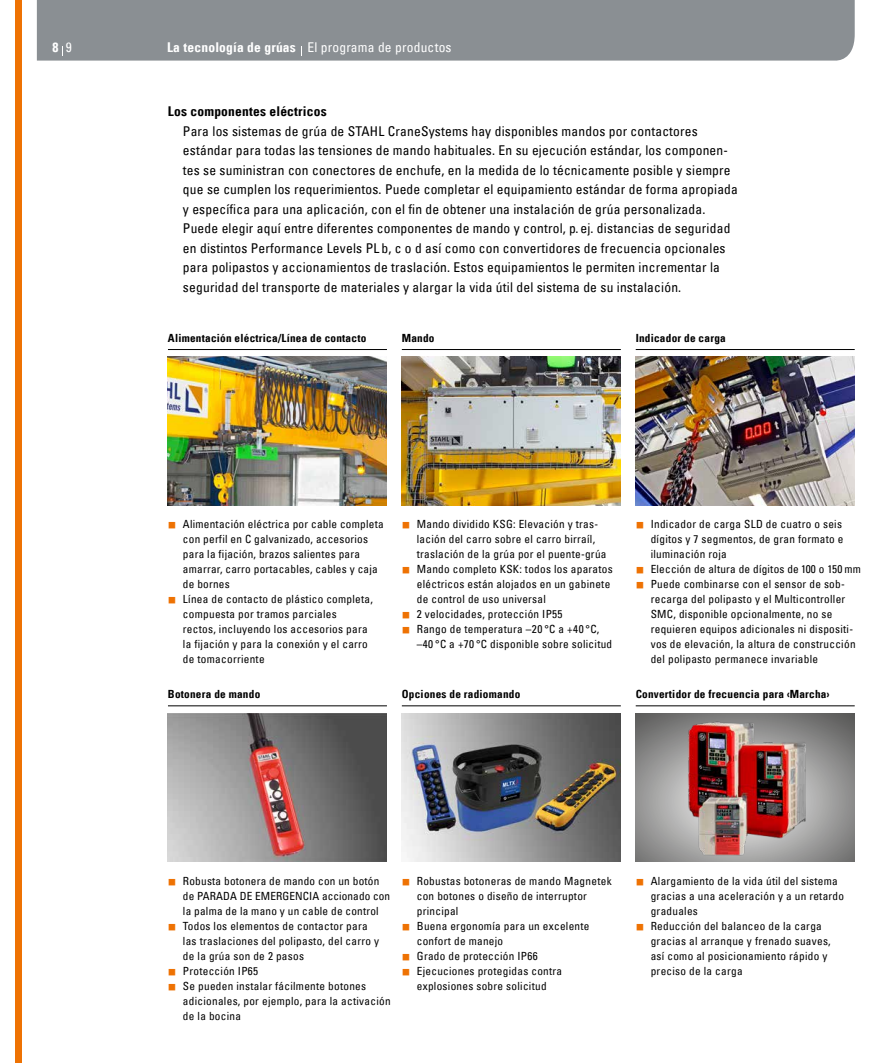
<style>
.page{position:relative;width:893px;height:1063px;background:#fff}
.page>*{position:absolute;margin:0;border:0;box-sizing:border-box;transform-origin:0 0}
.t1{font:condensed 13.5px/19.5px "Univers Com 57";letter-spacing:.015em;color:#000}
.t2{font:condensed 13.5px "Univers Com 57";letter-spacing:.015em;color:#fff}
.t3{font:13.5px "Univers Com 67 Bold Cond";letter-spacing:.015em;color:#000}
.t4{font:13.5px "Univers Com 67 Bold Cond";color:#fff}
.t5{font:condensed 11.25px/15px "Univers Com 57";letter-spacing:.025em;color:#000}
.t6{font:11.25px "Univers Com 67 Bold Cond";letter-spacing:.02em;color:#000}
.s1{font-family:"Univers Com 57";font-stretch:condensed}
.s2{font-family:"Univers Com 67 Bold Cond";font-stretch:normal}
</style>
<div class="page">
<div style="left:37px;top:0;width:818px;height:61px;background:#8a8f93"></div>
<div style="left:15px;top:0;width:6px;height:1063px;background:#ee7203"></div>
<img style="left:168px;top:713px;width:219px;height:149px">
<hr style="left:168px;top:349px;width:219px;height:1px;background:#000">
<hr style="left:168px;top:705px;width:219px;height:1px;background:#000">
<hr style="left:402px;top:349px;width:219px;height:1px;background:#000">
<hr style="left:636px;top:349px;width:219px;height:1px;background:#000">
<hr style="left:402px;top:705px;width:219px;height:1px;background:#000">
<img style="left:636px;top:357px;width:219px;height:148px">
<svg style="left:636px;top:713px;width:219px;height:149px;background:#8f8f8e"></svg>
<hr style="left:636px;top:705px;width:219px;height:1px;background:#000">
<img style="left:682px;top:715px;width:131px;height:147px">
<img style="left:402px;top:357px;width:219px;height:148px">
<img style="left:168px;top:357px;width:219px;height:148px">
<img style="left:402px;top:713px;width:219px;height:149px">
<p class="t4" style="left:52px;top:39px;width:21px">8 <span class="s1">9</span></p>
<p class="t2" style="left:167px;top:39px;width:286px"><span class="s2">La tecnología de grúas</span> El programa de productos</p>
<p class="t3" style="left:168px;top:103px;width:160px">Los componentes eléctricos</p>
<p class="t1" style="left:183px;top:121px;width:556px">Para los sistemas de grúa de STAHL CraneSystems hay disponibles mandos por contactores estándar para todas las tensiones de mando habituales. En su ejecución estándar, los componen&shy;tes se suministran con conectores de enchufe, en la medida de lo técnicamente posible y siempre que se cumplen los requerimientos. Puede completar el equipamiento estándar de forma apropiada y específica para una aplicación, con el fin de obtener una instalación de grúa personalizada.<br>Puede elegir aquí entre diferentes componentes de mando y control, p. ej. distancias de seguridad en distintos Performance Levels PL b, c o d así como con convertidores de frecuencia opcionales para polipastos y accionamientos de traslación. Estos equipamientos le permiten incrementar la seguridad del transporte de materiales y alargar la vida útil del sistema de su instalación.</p>
<p class="t6" style="left:168px;top:331px;width:200px">Alimentación eléctrica/Línea de contacto</p>
<p class="t6" style="left:402px;top:331px;width:34px">Mando</p>
<p class="t6" style="left:636px;top:331px;width:92px">Indicador de carga</p>
<p class="t5" style="left:183px;top:517px;width:202px">Alimentación eléctrica por cable completa con perfil en C galvanizado, accesorios para la fijación, brazos salientes para amarrar, carro portacables, cables y caja de bornes<br>Línea de contacto de plástico completa, compuesta por tramos parciales<br>rectos, incluyendo los accesorios para<br>la fijación y para la conexión y el carro<br>de tomacorriente</p>
<p class="t6" style="left:168px;top:687px;width:94px">Botonera de mando</p>
<p class="t5" style="left:417px;top:517px;width:198px">Mando dividido KSG: Elevación y tras&shy;lación del carro sobre el carro birraíl, traslación de la grúa por el puente-grúa Mando completo KSK: todos los aparatos eléctricos están alojados en un gabinete de control de uso universal<br>2 velocidades, protección IP55<br>Rango de temperatura –20 °C a +40 °C, –40 °C a +70 °C disponible sobre solicitud</p>
<p class="t5" style="left:651px;top:517px;width:212px">Indicador de carga SLD de cuatro o seis dígitos y 7 segmentos, de gran formato e iluminación roja<br>Elección de altura de dígitos de 100 o 150 mm Puede combinarse con el sensor de sob&shy;recarga del polipasto y el Multicontroller SMC, disponible opcionalmente, no se requieren equipos adicionales ni dispositi&shy;vos de elevación, la altura de construcción del polipasto permanece invariable</p>
<p class="t6" style="left:402px;top:687px;width:120px">Opciones de radiomando</p>
<p class="t6" style="left:636px;top:687px;width:195px">Convertidor de frecuencia para ‹Marcha›</p>
<p class="t5" style="left:183px;top:873px;width:209px">Robusta botonera de mando con un botón de PARADA DE EMERGENCIA accionado con la palma de la mano y un cable de control Todos los elementos de contactor para<br>las traslaciones del polipasto, del carro y de la grúa son de 2 pasos<br>Protección IP65<br>Se pueden instalar fácilmente botones adicionales, por ejemplo, para la activación de la bocina</p>
<p class="t5" style="left:417px;top:873px;width:196px">Robustas botoneras de mando Magnetek con botones o diseño de interruptor principal<br>Buena ergonomía para un excelente confort de manejo<br>Grado de protección IP66<br>Ejecuciones protegidas contra explosiones sobre solicitud</p>
<p class="t5" style="left:651px;top:873px;width:195px">Alargamiento de la vida útil del sistema gracias a una aceleración y a un retardo graduales<br>Reducción del balanceo de la carga gracias al arranque y frenado suaves, así como al posicionamiento rápido y preciso de la carga</p>
</div>
